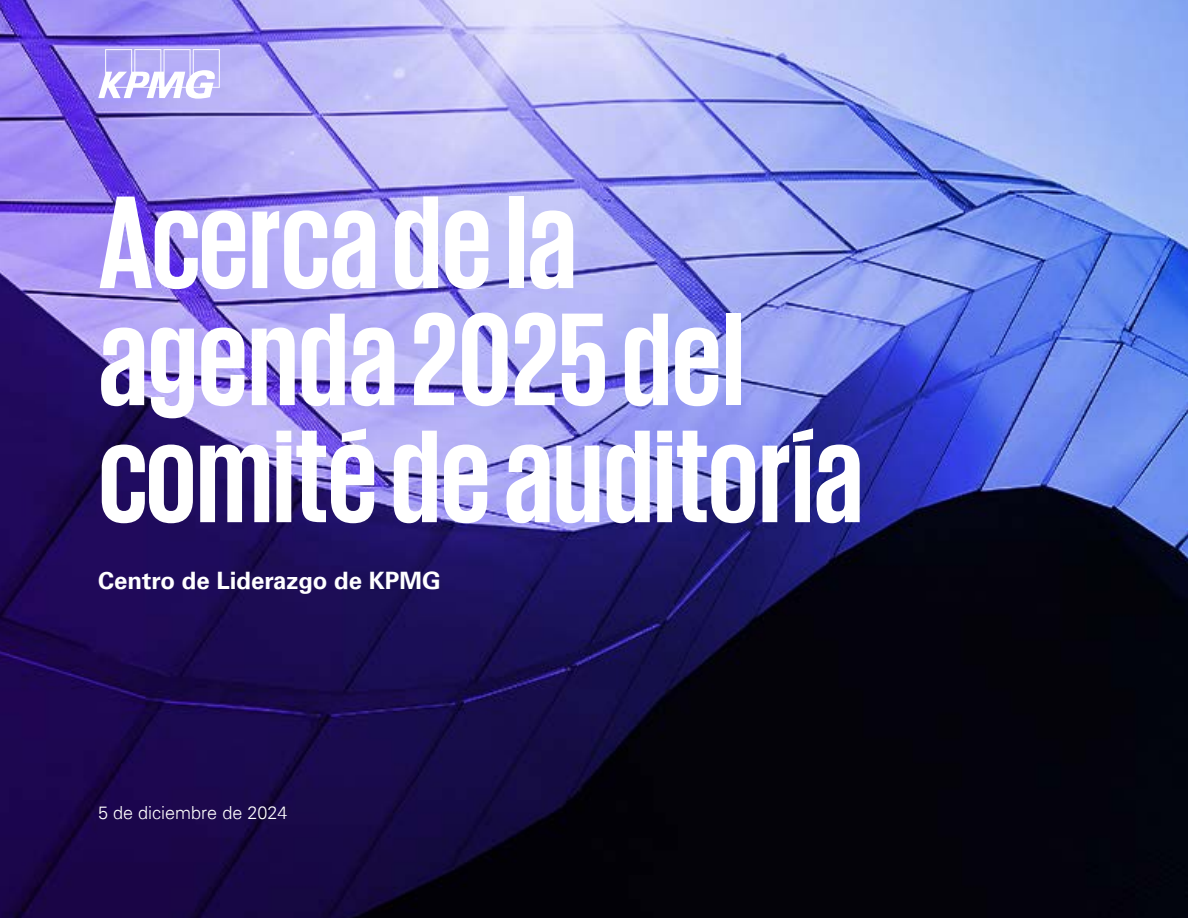
<style>
.page{position:relative;width:1188px;height:918px;background:#fff}
.page>*{position:absolute;margin:0;border:0;box-sizing:border-box;transform-origin:0 0}
.t1{font:700 135px/117px "KPMG";color:#fff}
.t2{font:700 24px "Univers 65";color:#fff}
.t3{font:300 18px "Univers 45";color:#fff}
</style>
<div class="page">
<img style="left:0;top:0;width:1188px;height:918px">
<svg style="left:98px;top:49px;width:122px;height:50px"></svg>
<p class="t1" style="left:98px;top:180px;width:766px">Acerca de la agenda 2025 del comité de auditoría</p>
<p class="t2" style="left:98px;top:566px;width:344px">Centro de Liderazgo de KPMG</p>
<p class="t3" style="left:98px;top:802px;width:191px">5 de diciembre de 2024</p>
</div>
